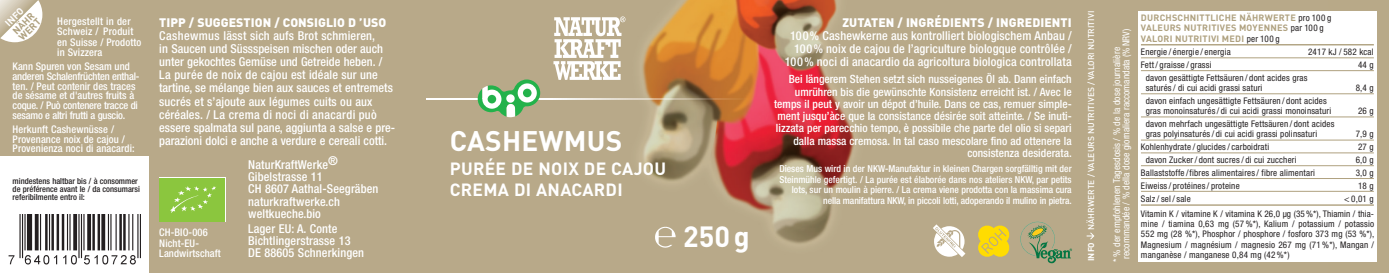
<style>
.page{position:relative;width:1389px;height:273px;background:#fff}
.page>*{position:absolute;margin:0;border:0;box-sizing:border-box;transform-origin:0 0}
.t1{font:700 28.88px "DIN";color:#fff}
.t2{font:700 28px "DIN";letter-spacing:.01em;color:#fff}
.t3{font:700 17.5px/21px "DIN";letter-spacing:.015em;color:#fff}
.t4{font:500 condensed 12.25px/13.1px "Helvetica Neue";letter-spacing:.01em;color:#fff}
.t5{font:900 12.25px "DIN";letter-spacing:.005em;color:#fff}
.t6{font:500 condensed 11.38px/12.2px "Helvetica Neue";letter-spacing:.005em;color:#fff;text-align:right}
.t7{font:500 condensed 10.5px/10.5px "Helvetica Neue";letter-spacing:.005em;color:#fff}
.t8{font:500 condensed 10.5px/9.6px "Helvetica Neue";letter-spacing:-.02em;color:#fff}
.t9{font:500 condensed 9.62px/10.5px "Helvetica Neue";color:#fff;text-align:right}
.t10{font:condensed 9.62px/9.6px "Helvetica Neue";letter-spacing:.01em;color:#fff}
.t11{font:700 9.62px/8.8px "DIN";color:#afa17f}
.t12{font:700 9.62px "DIN";color:#fff}
.t13{font:condensed 9.1px/10.3px "Helvetica Neue";letter-spacing:.02em;color:#231f20}
.t14{font:700 9.1px/10.5px "DIN";letter-spacing:.025em;color:#afa17f}
.t15{font:500 condensed 8.4px/7.9px "Helvetica Neue";color:#231f20}
.t16{font:500 8.4px "DIN";letter-spacing:.005em;color:#fff}
.t17{font:700 8.4px "DIN";color:#fff}
.s1{font-family:"Helvetica Neue";font-weight:400;font-stretch:condensed;color:#231f20}
</style>
<div class="page">
<img style="left:0;top:0;width:1389px;height:273px">
<div style="left:0;top:156px;width:149px;height:117px;background:#fff"></div>
<svg style="left:1087px;top:233px;width:7px;height:6px"></svg>
<div style="left:1138px;top:11px;width:239px;height:250px;background:#fff"></div>
<hr style="left:1141px;top:44px;width:233px;height:1px;background:#afa17f">
<hr style="left:1141px;top:58px;width:233px;height:1px;background:#afa17f">
<hr style="left:1141px;top:70px;width:233px;height:1px;background:#afa17f">
<hr style="left:1141px;top:93px;width:233px;height:1px;background:#afa17f">
<hr style="left:1141px;top:117px;width:233px;height:1px;background:#afa17f">
<hr style="left:1141px;top:140px;width:233px;height:1px;background:#afa17f">
<hr style="left:1141px;top:153px;width:233px;height:1px;background:#afa17f">
<hr style="left:1141px;top:165px;width:233px;height:1px;background:#afa17f">
<hr style="left:1141px;top:178px;width:233px;height:1px;background:#afa17f">
<hr style="left:1141px;top:191px;width:233px;height:1px;background:#afa17f">
<hr style="left:1141px;top:204px;width:233px;height:2px;background:#afa17f">
<svg style="left:0;top:0;width:42px;height:42px"></svg>
<svg style="left:159px;top:177px;width:67px;height:45px"></svg>
<div style="left:160px;top:178px;width:65px;height:43px;background:#8bc63e"></div>
<svg style="left:170px;top:186px;width:46px;height:27px"></svg>
<svg style="left:553px;top:16px;width:72px;height:64px"></svg>
<img style="left:427px;top:98px;width:323px;height:2px">
<svg style="left:655px;top:227px;width:21px;height:21px"></svg>
<svg style="left:478px;top:79px;width:62px;height:38px"></svg>
<img style="left:9px;top:214px;width:131px;height:51px">
<svg style="left:933px;top:224px;width:32px;height:33px"></svg>
<svg style="left:977px;top:225px;width:33px;height:33px"></svg>
<svg style="left:1020px;top:222px;width:52px;height:41px;background:#9ca27c"></svg>
<p class="t12" style="left:2px;top:20px;width:23px;rotate:-45deg">INFO</p>
<p class="t11" style="left:11px;top:29px;width:28px;rotate:-45deg">NÄHR<br>WERT</p>
<p class="t7" style="left:57px;top:16px;width:86px">Hergestellt in der<br>Schweiz / Produit en Suisse / Prodotto in Svizzera</p>
<p class="t8" style="left:13px;top:62px;width:128px">Kann Spuren von Sesam und anderen Schalenfrüchten enthal&shy;ten. / Peut contenir des traces de sésame et d'autres fruits à coque. / Può contenere tracce di sesamo e altri frutti a guscio.</p>
<p class="t7" style="left:13px;top:124px;width:124px;line-height:9.6px">Herkunft Cashewnüsse /<br>Provenance noix de cajou /<br>Provenienza noci di anacardi:</p>
<p class="t15" style="left:13px;top:177px;width:129px">mindestens haltbar bis / à consommer de préférence avant le / da consumarsi referibilmente entro il:</p>
<h3 class="t5" style="left:159px;top:14px;width:229px">TIPP / SUGGESTION / CONSIGLIO D ’USO</h3>
<p class="t4" style="left:159px;top:29px;width:237px">Cashewmus lässt sich aufs Brot schmieren,<br>in Saucen und Süssspeisen mischen oder auch unter gekochtes Gemüse und Getreide heben. / La purée de noix de cajou est idéale sur une tartine, se mélange bien aux sauces et entremets sucrés et s’ajoute aux légumes cuits ou aux céréales. / La crema di noci di anacardi può essere spalmata sul pane, aggiunta a salse e pre&shy;parazioni dolci e anche a verdure e cereali cotti.</p>
<p class="t7" style="left:159px;top:227px;width:63px">CH-BIO-006<br>Nicht-EU-<br>Landwirtschaft</p>
<h3 class="t4" style="left:248px;top:158px;width:132px;line-height:12.2px">NaturKraftWerke®<br>Gibelstrasse 11<br>CH 8607 Aathal-Seegräben naturkraftwerke.ch weltkueche.bio</h3>
<h3 class="t4" style="left:248px;top:222px;width:117px;line-height:12.2px">Lager EU: A. Conte<br>Bichtlingerstrasse 13<br>DE 88605 Schnerkingen</h3>
<h2 class="t2" style="left:450px;top:122px;width:174px">CASHEWMUS</h2>
<h3 class="t3" style="left:450px;top:157px;width:218px">PURÉE DE NOIX DE CAJOU<br>CREMA DI ANACARDI</h3>
<h1 class="t1" style="left:683px;top:218px;width:68px">250 g</h1>
<h3 class="t5" style="left:843px;top:14px;width:231px">ZUTATEN / INGRÉDIENTS / INGREDIENTI</h3>
<h3 class="t4" style="left:785px;top:29px;width:288px;text-align:right">100 % Cashewkerne aus kontrolliert biologischem Anbau /<br>100 % noix de cajou de l’agriculture biologque contrôlée /<br>100 % noci di anacardio da agricoltura biologica controllata</h3>
<p class="t6" style="left:774px;top:73px;width:299px">Bei längerem Stehen setzt sich nusseigenes Öl ab. Dann einfach umrühren bis die gewünschte Konsistenz erreicht ist. / Avec le temps il peut y avoir un dépot d’huile. Dans ce cas, remuer simple&shy;ment jusqu’àce que la consistance désirée soit atteinte. / Se inuti&shy;lizzata per parecchio tempo, è possibile che parte del olio si separi dalla massa cremosa. In tal caso mescolare fino ad ottenere la consistenza desiderata.</p>
<p class="t9" style="left:779px;top:163px;width:294px">Dieses Mus wird in der NKW-Manufaktur in kleinen Chargen sorgfälltig mit der Steinmühle gefertigt. / La purée est élaborée dans nos ateliers NKW, par petits lots, sur un moulin à pierre. / La crema viene prodotta con la massima cura nella manifattura NKW, in piccoli lotti, adoperando il mulino in pietra.</p>
<p class="t16" style="left:1086px;top:230px;width:220px;rotate:-90deg">NÄHRWERTE / VALEURS NUTRITIVES / VALORI NUTRITIVI</p>
<p class="t17" style="left:1086px;top:261px;width:20px;rotate:-90deg">INFO</p>
<p class="t10" style="left:1112px;top:261px;width:234px;rotate:-90deg">* % der empfohlenen Tagesdosis / % de la dose journalière recommandée / % della dose giornaliera raccomandata (% NRV)</p>
<p class="t14" style="left:1141px;top:12px;width:192px">DURCHSCHNITTLICHE NÄHRWERTE <span class="s1">pro 100 g<br></span>VALEURS NUTRITIVES MOYENNES <span class="s1">par 100 g<br></span>VALORI NUTRITIVI MEDI <span class="s1">per 100 g</span></p>
<p class="t13" style="left:1141px;top:47px;width:91px">Energie / énergie / energia</p>
<p class="t13" style="left:1308px;top:47px;width:67px">2417 kJ / 582 kcal</p>
<p class="t13" style="left:1141px;top:60px;width:72px">Fett / graisse / grassi</p>
<p class="t13" style="left:1358px;top:60px;width:17px">44 g</p>
<p class="t13" style="left:1146px;top:72px;width:163px">davon gesättigte Fettsäuren / dont acides gras saturés / di cui acidi grassi saturi</p>
<p class="t13" style="left:1356px;top:83px;width:20px">8,4 g</p>
<p class="t13" style="left:1146px;top:95px;width:187px">davon einfach ungesättigte Fettsäuren / dont acides gras monoinsaturés / di cui acidi grassi monoinsaturi</p>
<p class="t13" style="left:1358px;top:106px;width:17px">26 g</p>
<p class="t13" style="left:1146px;top:119px;width:190px">davon mehrfach ungesättigte Fettsäuren / dont acides gras polyinsaturés / di cui acidi grassi polinsaturi</p>
<p class="t13" style="left:1356px;top:129px;width:20px">7,9 g</p>
<p class="t13" style="left:1141px;top:142px;width:130px">Kohlenhydrate / glucides / carboidrati</p>
<p class="t13" style="left:1358px;top:142px;width:17px">27 g</p>
<p class="t13" style="left:1146px;top:155px;width:152px">davon Zucker / dont sucres / di cui zuccheri</p>
<p class="t13" style="left:1356px;top:155px;width:20px">6,0 g</p>
<p class="t13" style="left:1141px;top:167px;width:176px">Ballaststoffe /fibres alimentaires / fibre alimentari</p>
<p class="t13" style="left:1356px;top:167px;width:20px">3,0 g</p>
<p class="t13" style="left:1141px;top:180px;width:100px">Eiweiss / protéines / proteine</p>
<p class="t13" style="left:1358px;top:180px;width:17px">18 g</p>
<p class="t13" style="left:1141px;top:193px;width:51px">Salz / sel / sale</p>
<p class="t13" style="left:1141px;top:191px;width:235px;line-height:15.4px;text-align:right">&lt; 0,01 g<br>Vitamin K / vitamine K / vitamina K 26,0 µg (35 %*), Thiamin / thia-</p>
<p class="t13" style="left:1141px;top:219px;width:235px;text-align:justify">mine / tiamina 0,63 mg (57 %*), Kalium / potassium / potassio 552 mg (28 %*), Phosphor / phosphore / fosforo 373 mg (53 %*), Magnesium / magnésium / magnesio 267 mg (71 %*), Mangan / manganèse / manganese 0,84 mg (42 %*)</p>
</div>
